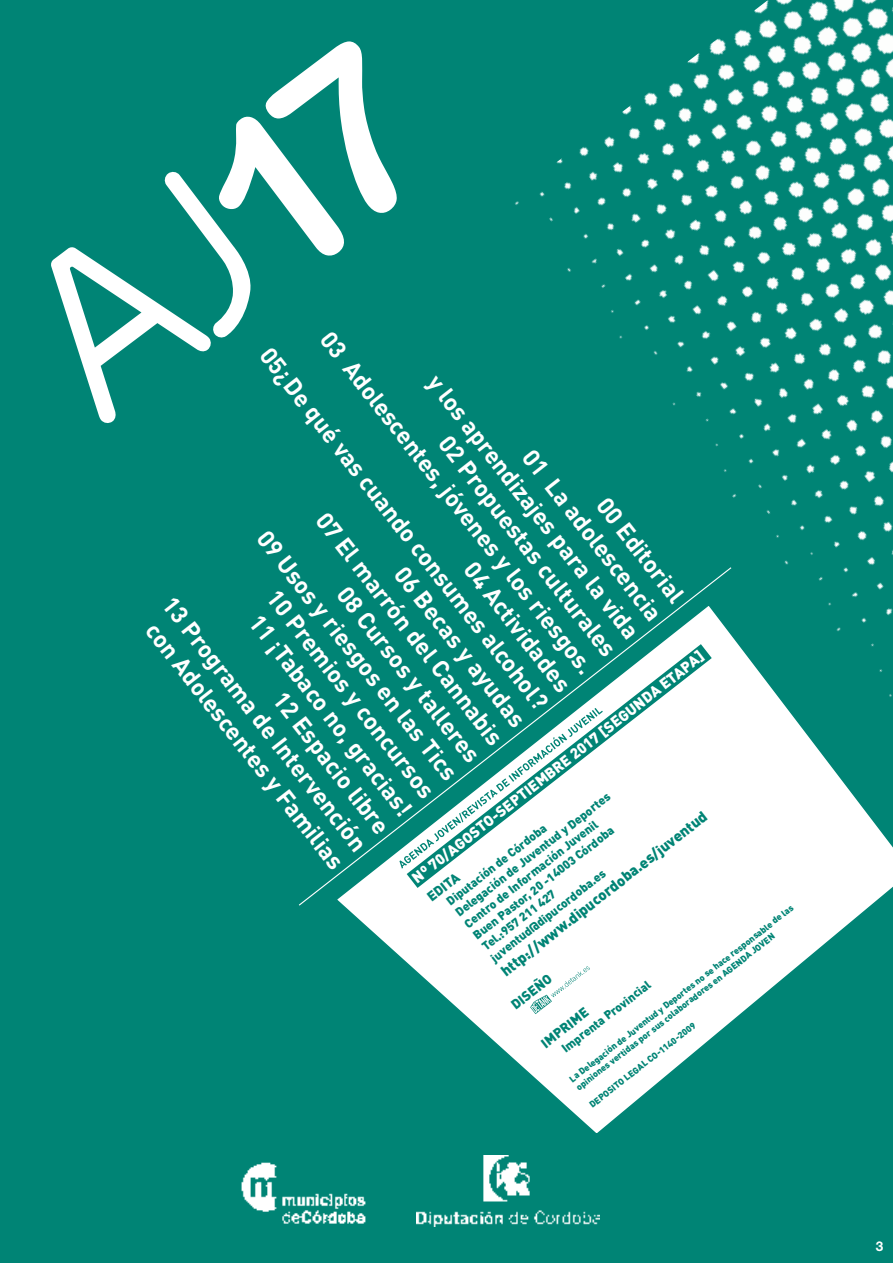
<style>
.page{position:relative;width:893px;height:1263px;background:#fff}
.page>*{position:absolute;margin:0;border:0;box-sizing:border-box;transform-origin:0 0}
.t1{font:700 24px/28.8px "DIN Pro";color:#fff;text-align:right}
.t2{font:900 15px "DIN Pro";color:#fff}
.t3{font:900 15px "DIN Pro";color:#008475}
.t4{font:900 13.5px "DIN Pro";color:#008475}
.t5{font:700 13.5px "Helvetica Neue LT Std";color:#fff}
.t6{font:900 12px/14.4px "DIN Pro";color:#008475}
.t7{font:900 9px/10.8px "DIN Pro";color:#008475}
</style>
<div class="page">
<div style="left:0;top:1235px;width:893px;height:28px;background:#008475"></div>
<div style="left:0;top:0;width:893px;height:1237px;background:#008475"></div>
<img style="left:416px;top:1155px;width:184px;height:72px">
<img style="left:241px;top:1162px;width:125px;height:62px">
<img style="left:514px;top:0;width:379px;height:603px">
<svg style="left:299px;top:566px;width:434px;height:340px"></svg>
<svg style="left:334px;top:603px;width:559px;height:530px"></svg>
<svg style="left:407px;top:644px;width:305px;height:244px;fill:#fff"></svg>
<svg style="left:399px;top:708px;width:204px;height:161px"></svg>
<svg style="left:530px;top:966px;width:60px;height:48px"></svg>
<svg style="left:51px;top:41px;width:346px;height:382px"></svg>
<p class="t1" style="left:414px;top:235px;width:453px;rotate:52deg">00 Editorial<br>01 La adolescencia<br>y los aprendizajes para la vida<br>02 Propuestas culturales<br>03 Adolescentes, jóvenes y los riesgos.<br>04 Actividades<br>05¿De qué vas cuando consumes alcohol?<br>06 Becas y ayudas<br>07 El marrón del Cannabis<br>08 Cursos y talleres<br>09 Usos y riesgos en las Tics<br>10 Premios y concursos<br>11 ¡Tabaco no, gracias!<br>12 Espacio libre<br>13 Programa de Intervención<br>con Adolescentes y Familias</p>
<p class="t4" style="left:423px;top:891px;width:39px;rotate:-38deg">EDITA</p>
<p class="t2" style="left:407px;top:871px;width:367px;rotate:-38deg">Nº 70/AGOSTO-SEPTIEMBRE 2017 [SEGUNDA ETAPA]</p>
<p class="t6" style="left:443px;top:896px;width:195px;rotate:-38deg">Diputación de Córdoba<br>Delegación de Juventud y Deportes<br>Centro de Información Juvenil<br>Buen Pastor, 20 -14003 Córdoba<br>Tel.:957 211 427 juventud@dipucordoba.es</p>
<p class="t3" style="left:496px;top:964px;width:259px;rotate:-38deg">http://www.dipucordoba.es/juventud</p>
<p class="t4" style="left:507px;top:999px;width:49px;rotate:-38deg">DISEÑO</p>
<p class="t4" style="left:537px;top:1037px;width:57px;rotate:-38deg">IMPRIME</p>
<p class="t7" style="left:567px;top:1075px;width:283px;rotate:-38deg">La Delegación de Juventud y Deportes no se hace responsable de las opiniones vertidas por sus colaboradores en AGENDA JOVEN</p>
<p class="t6" style="left:558px;top:1044px;width:111px;rotate:-38deg">Imprenta Provincial</p>
<p class="t7" style="left:587px;top:1101px;width:134px;rotate:-38deg">DEPOSITO LEGAL CO-1140-2009</p>
<p class="t5" style="left:876px;top:1238px;width:9px">3</p>
</div>
